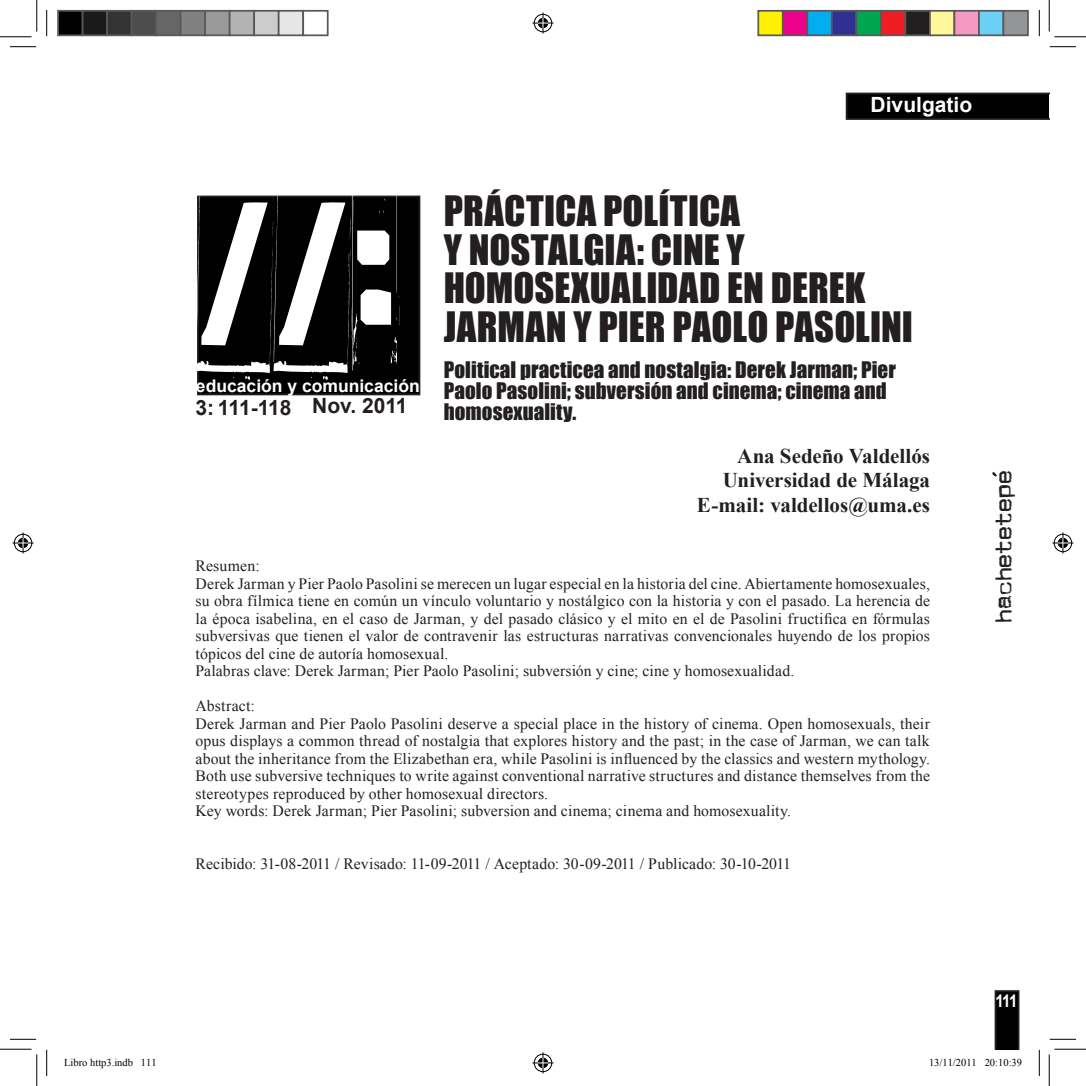
<style>
.page{position:relative;width:1086px;height:1086px;background:#fff}
.page>*{position:absolute;margin:0;border:0;box-sizing:border-box;transform-origin:0 0}
.t1{font:210px "IKHIOOGLA";color:#fff}
.Título{font:38.5px/38.5px "Impact";letter-spacing:.005em;color:#231f20}
.t2{font:28px "JM Letter";color:#231f20}
.Título_ingles{font:21px/21px "Impact";letter-spacing:.005em;color:#231f20}
.Autor{font:700 21px "Times New Roman";letter-spacing:-.005em;color:#231f20}
.t3{font:700 21px "Arial";color:#231f20}
.t4{font:700 21px "Arial";color:#fff}
.t5{font:700 17.5px "Arial";color:#fff}
.t6{font:700 17.5px "Arial";color:#fff;scale:.86 1}
.Resumen{font:15.75px/17.5px "Times New Roman";letter-spacing:.01em;color:#231f20;text-align:justify}
.t7{font:10.5px "Times New Roman";color:#000}
</style>
<div class="page">
<div style="left:198px;top:196px;width:221px;height:198px;background:#000"></div>
<div style="left:197px;top:195px;width:223px;height:200px;border:2px solid #231f20"></div>
<svg style="left:845px;top:93px;width:204px;height:27px;background:#060605"></svg>
<svg style="left:992px;top:472px;width:5px;height:5px"></svg>
<svg style="left:994px;top:990px;width:25px;height:59px"></svg>
<svg style="left:10px;top:46px;width:26px;height:1px"></svg>
<svg style="left:1049px;top:46px;width:27px;height:1px"></svg>
<svg style="left:10px;top:1039px;width:26px;height:1px"></svg>
<svg style="left:1049px;top:1039px;width:27px;height:1px"></svg>
<svg style="left:46px;top:10px;width:1px;height:26px"></svg>
<svg style="left:46px;top:1049px;width:1px;height:27px"></svg>
<svg style="left:1038px;top:10px;width:1px;height:26px"></svg>
<svg style="left:1038px;top:1050px;width:1px;height:26px"></svg>
<hr style="left:0;top:36px;width:32px;height:1px;background:#000">
<hr style="left:1054px;top:36px;width:31px;height:1px;background:#000">
<hr style="left:0;top:1048px;width:32px;height:1px;background:#000">
<hr style="left:1054px;top:1048px;width:31px;height:1px;background:#000">
<hr style="left:36px;top:0;width:1px;height:32px;background:#000">
<hr style="left:36px;top:1054px;width:1px;height:31px;background:#000">
<hr style="left:1048px;top:0;width:1px;height:32px;background:#000">
<hr style="left:1048px;top:1054px;width:1px;height:31px;background:#000">
<svg style="left:532px;top:13px;width:21px;height:21px"></svg>
<svg style="left:532px;top:1052px;width:21px;height:21px"></svg>
<svg style="left:13px;top:532px;width:21px;height:21px"></svg>
<svg style="left:1052px;top:532px;width:21px;height:21px"></svg>
<div style="left:58px;top:11px;width:25px;height:24px;background:#000"></div>
<div style="left:57px;top:10px;width:26px;height:26px;border:2px solid #595959"></div>
<div style="left:83px;top:11px;width:24px;height:24px;background:#1a1a1a"></div>
<div style="left:82px;top:10px;width:26px;height:26px;border:2px solid #595959"></div>
<div style="left:107px;top:11px;width:25px;height:24px;background:#333"></div>
<div style="left:106px;top:10px;width:26px;height:26px;border:2px solid #595959"></div>
<div style="left:132px;top:11px;width:24px;height:24px;background:#4d4d4d"></div>
<div style="left:131px;top:10px;width:26px;height:26px;border:2px solid #595959"></div>
<div style="left:156px;top:11px;width:25px;height:24px;background:#666"></div>
<div style="left:155px;top:10px;width:26px;height:26px;border:2px solid #595959"></div>
<div style="left:181px;top:11px;width:24px;height:24px;background:#808080"></div>
<div style="left:180px;top:10px;width:26px;height:26px;border:2px solid #595959"></div>
<div style="left:205px;top:11px;width:25px;height:24px;background:#999"></div>
<div style="left:204px;top:10px;width:26px;height:26px;border:2px solid #595959"></div>
<div style="left:230px;top:11px;width:24px;height:24px;background:#b3b3b3"></div>
<div style="left:229px;top:10px;width:26px;height:26px;border:2px solid #595959"></div>
<div style="left:254px;top:11px;width:25px;height:24px;background:#ccc"></div>
<div style="left:253px;top:10px;width:26px;height:26px;border:2px solid #595959"></div>
<div style="left:279px;top:11px;width:24px;height:24px;background:#e6e6e6"></div>
<div style="left:278px;top:10px;width:26px;height:26px;border:2px solid #595959"></div>
<div style="left:302px;top:10px;width:26px;height:26px;border:2px solid #595959"></div>
<div style="left:758px;top:11px;width:24px;height:24px;background:#fff101"></div>
<div style="left:757px;top:10px;width:26px;height:26px;border:2px solid #595959"></div>
<div style="left:782px;top:11px;width:25px;height:24px;background:#ed028c"></div>
<div style="left:782px;top:10px;width:26px;height:26px;border:2px solid #595959"></div>
<div style="left:807px;top:11px;width:24px;height:24px;background:#00aeef"></div>
<div style="left:806px;top:10px;width:26px;height:26px;border:2px solid #595959"></div>
<div style="left:831px;top:11px;width:25px;height:24px;background:#2e3092"></div>
<div style="left:831px;top:10px;width:26px;height:26px;border:2px solid #595959"></div>
<div style="left:856px;top:11px;width:24px;height:24px;background:#00a54f"></div>
<div style="left:855px;top:10px;width:26px;height:26px;border:2px solid #595959"></div>
<div style="left:880px;top:11px;width:25px;height:24px;background:#ee1d23"></div>
<div style="left:880px;top:10px;width:26px;height:26px;border:2px solid #595959"></div>
<div style="left:905px;top:11px;width:24px;height:24px;background:#231f20"></div>
<div style="left:904px;top:10px;width:26px;height:26px;border:2px solid #595959"></div>
<div style="left:929px;top:11px;width:25px;height:24px;background:#fff79a"></div>
<div style="left:929px;top:10px;width:26px;height:26px;border:2px solid #595959"></div>
<div style="left:954px;top:11px;width:24px;height:24px;background:#f499c2"></div>
<div style="left:953px;top:10px;width:26px;height:26px;border:2px solid #595959"></div>
<div style="left:978px;top:11px;width:25px;height:24px;background:#6bcff6"></div>
<div style="left:978px;top:10px;width:26px;height:26px;border:2px solid #595959"></div>
<div style="left:1003px;top:11px;width:24px;height:24px;background:#939598"></div>
<div style="left:1002px;top:10px;width:26px;height:26px;border:2px solid #595959"></div>
<p class="t4" style="left:870px;top:90px;width:103px">Divulgatio</p>
<p class="t1" style="left:196px;top:163px;width:204px">//:</p>
<p class="t5" style="left:196px;top:374px;width:225px">educación y comunicación</p>
<p class="t3" style="left:195px;top:394px;width:97px">3: 111-118</p>
<p class="t3" style="left:312px;top:392px;width:97px">Nov. 2011</p>
<p class="Título" style="left:444px;top:191px;width:470px">PRÁCTICA POLÍTICA<br>Y NOSTALGIA: CINE Y<br>HOMOSEXUALIDAD EN DEREK<br>JARMAN Y PIER PAOLO PASOLINI</p>
<p class="Título_ingles" style="left:444px;top:359px;width:453px">Political practicea and nostalgia: Derek Jarman; Pier<br>Paolo Pasolini; subversión and cinema; cinema and homosexuality.</p>
<p class="Autor" style="left:737px;top:441px;width:194px">Ana Sedeño Valdellós</p>
<p class="Autor" style="left:723px;top:466px;width:208px">Universidad de Málaga</p>
<p class="Autor" style="left:696px;top:490px;width:235px">E-mail: valdellos@uma.es</p>
<p class="Resumen" style="left:195px;top:557px;width:66px">Resumen:</p>
<p class="Resumen" style="left:195px;top:574px;width:736px">Derek Jarman y Pier Paolo Pasolini se merecen un lugar especial en la historia del cine. Abiertamente homosexuales, su obra fílmica tiene en común un vínculo voluntario y nostálgico con la historia y con el pasado. La herencia de la época isabelina, en el caso de Jarman, y del pasado clásico y el mito en el de Pasolini fructifica en fórmulas subversivas que tienen el valor de contravenir las estructuras narrativas convencionales huyendo de los propios tópicos del cine de autoría homosexual.</p>
<p class="Resumen" style="left:195px;top:662px;width:600px">Palabras clave: Derek Jarman; Pier Paolo Pasolini; subversión y cine; cine y homosexualidad.</p>
<p class="Resumen" style="left:195px;top:697px;width:61px">Abstract:</p>
<p class="Resumen" style="left:195px;top:714px;width:736px">Derek Jarman and Pier Paolo Pasolini deserve a special place in the history of cinema. Open homosexuals, their opus displays a common thread of nostalgia that explores history and the past; in the case of Jarman, we can talk about the inheritance from the Elizabethan era, while Pasolini is influenced by the classics and western mythology.<br>Both use subversive techniques to write against conventional narrative structures and distance themselves from the stereotypes reproduced by other homosexual directors.</p>
<p class="Resumen" style="left:195px;top:802px;width:597px">Key words: Derek Jarman; Pier Pasolini; subversion and cinema; cinema and homosexuality.</p>
<p class="Resumen" style="left:195px;top:854px;width:597px">Recibido: 31-08-2011 / Revisado: 11-09-2011 / Aceptado: 30-09-2011 / Publicado: 30-10-2011</p>
<p class="t2" style="left:984px;top:623px;width:155px;rotate:-90deg">hachetetepe</p>
<p class="t6" style="left:995px;top:988px;width:27px">111</p>
<p class="t7" style="left:64px;top:1054px;width:94px">Libro http3.indb 111</p>
<p class="t7" style="left:929px;top:1054px;width:95px">13/11/2011 20:10:39</p>
</div>
